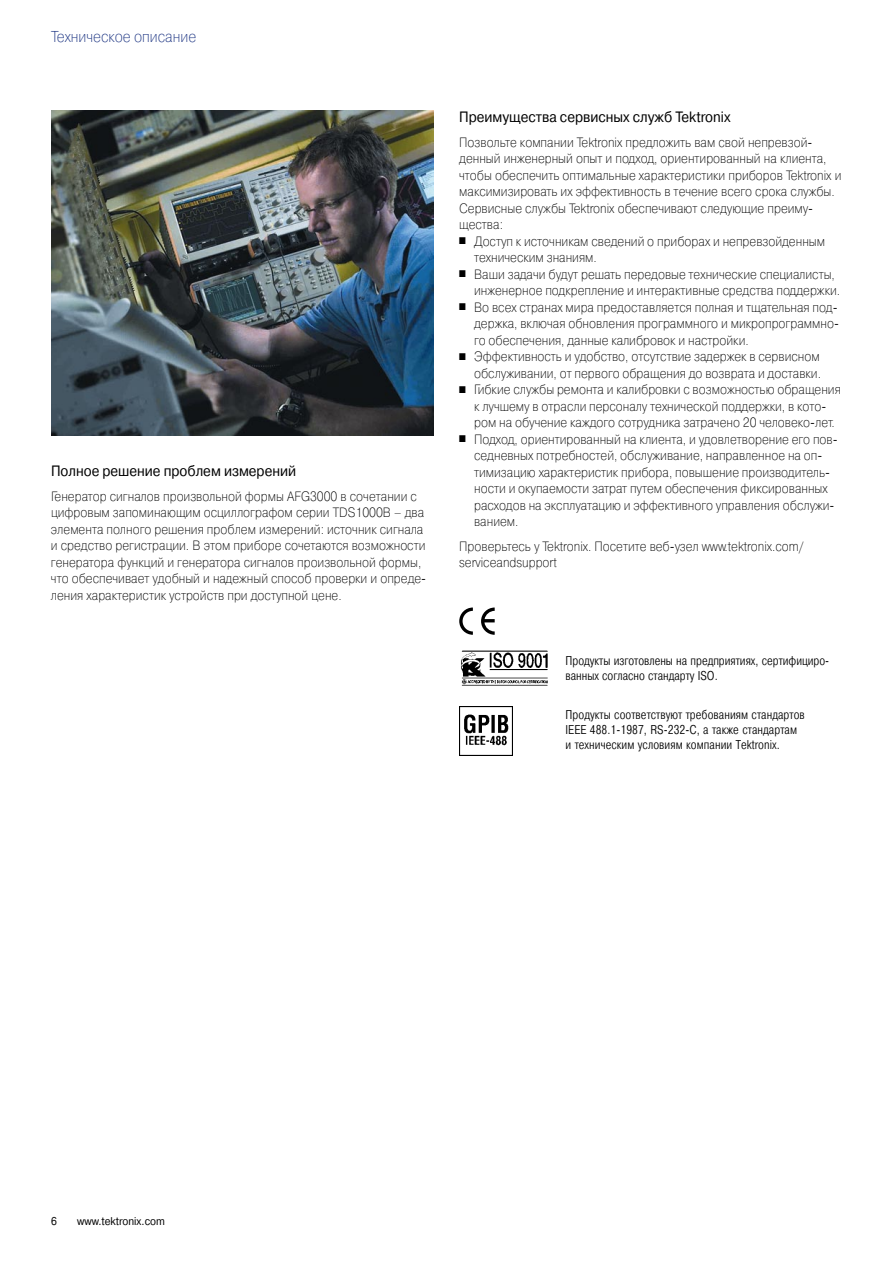
<style>
.page{position:relative;width:893px;height:1263px;background:#fff}
.page>*{position:absolute;margin:0;border:0;box-sizing:border-box;transform-origin:0 0}
.t1{font:15.75px "Pragmatica Light C";color:#1a3281;scale:.9 1}
.t2{font:15px "Pragmatica C";color:#000;scale:.9 1}
.t3{font:13.5px/16.5px "Pragmatica Light C";color:#000;scale:.9 1}
.t4{font:300 12.75px/15px "Pragmatica Cond";letter-spacing:.005em;color:#000}
.t5{font:11.25px "Pragmatica C";color:#000;scale:.9 1}
</style>
<div class="page">
<img style="left:51px;top:111px;width:383px;height:325px">
<svg style="left:459px;top:607px;width:14px;height:28px"></svg>
<svg style="left:481px;top:607px;width:14px;height:28px"></svg>
<img style="left:461px;top:650px;width:87px;height:36px">
<img style="left:459px;top:707px;width:53px;height:48px">
<p class="t1" style="left:51px;top:28px;width:163px">Техническое описание</p>
<p class="t2" style="left:51px;top:463px;width:274px">Полное решение проблем измерений</p>
<p class="t3" style="left:51px;top:488px;width:418px">Генератор сигналов произвольной формы AFG3000 в сочетании с цифровым запоминающим осциллографом серии TDS1000B – два элемента полного решения проблем измерений: источник сигнала и средство регистрации. В этом приборе сочетаются возможности генератора функций и генератора сигналов произвольной формы, что обеспечивает удобный и надежный способ проверки и опреде&shy;ления характеристик устройств при доступной цене.</p>
<p class="t2" style="left:459px;top:109px;width:303px">Преимущества сервисных служб Tektronix</p>
<p class="t3" style="left:459px;top:134px;width:426px">Позвольте компании Tektronix предложить вам свой непревзой&shy;денный инженерный опыт и подход, ориентированный на клиента, чтобы обеспечить оптимальные характеристики приборов Tektronix и максимизировать их эффективность в течение всего срока службы.<br>Сервисные службы Tektronix обеспечивают следующие преиму&shy;щества:</p>
<p class="t3" style="left:474px;top:233px;width:391px;text-indent:-15px">■ Доступ к источникам сведений о приборах и непревзойденным техническим знаниям.</p>
<p class="t3" style="left:474px;top:266px;width:408px;text-indent:-15px">■ Ваши задачи будут решать передовые технические специалисты, инженерное подкрепление и интерактивные средства поддержки.</p>
<p class="t3" style="left:474px;top:299px;width:407px;text-align:justify;text-indent:-15px">■ Во всех странах мира предоставляется полная и тщательная под&shy;держка, включая обновления программного и микропрограммно&shy;го обеспечения, данные калибровок и настройки.</p>
<p class="t3" style="left:459px;top:348px;width:403px;text-align:right">■ Эффективность и удобство, отсутствие задержек в сервисном обслуживании, от первого обращения до возврата и доставки.</p>
<p class="t3" style="left:474px;top:381px;width:409px;text-indent:-15px">■ Гибкие службы ремонта и калибровки с возможностью обращения к лучшему в отрасли персоналу технической поддержки, в кото&shy;ром на обучение каждого сотрудника затрачено 20 человеко-лет.</p>
<p class="t3" style="left:474px;top:431px;width:405px;text-indent:-15px">■ Подход, ориентированный на клиента, и удовлетворение его пов&shy;седневных потребностей, обслуживание, направленное на оп&shy;тимизацию характеристик прибора, повышение производитель&shy;ности и окупаемости затрат путем обеспечения фиксированных расходов на эксплуатацию и эффективного управления обслужи&shy;ванием.</p>
<p class="t3" style="left:459px;top:538px;width:384px">Проверьтесь у Tektronix. Посетите веб-узел www.tektronix.com/ serviceandsupport</p>
<p class="t4" style="left:566px;top:653px;width:265px">Продукты изготовлены на предприятиях, сертифициро&shy;ванных согласно стандарту ISO.</p>
<p class="t4" style="left:566px;top:708px;width:241px">Продукты соответствуют требованиям стандартов<br>IEEE 488.1-1987, RS-232-C, а также стандартам и техническим условиям компании Tektronix.</p>
<p class="t5" style="left:51px;top:1215px;width:8px">6</p>
<p class="t5" style="left:77px;top:1215px;width:99px">www.tektronix.com</p>
</div>
